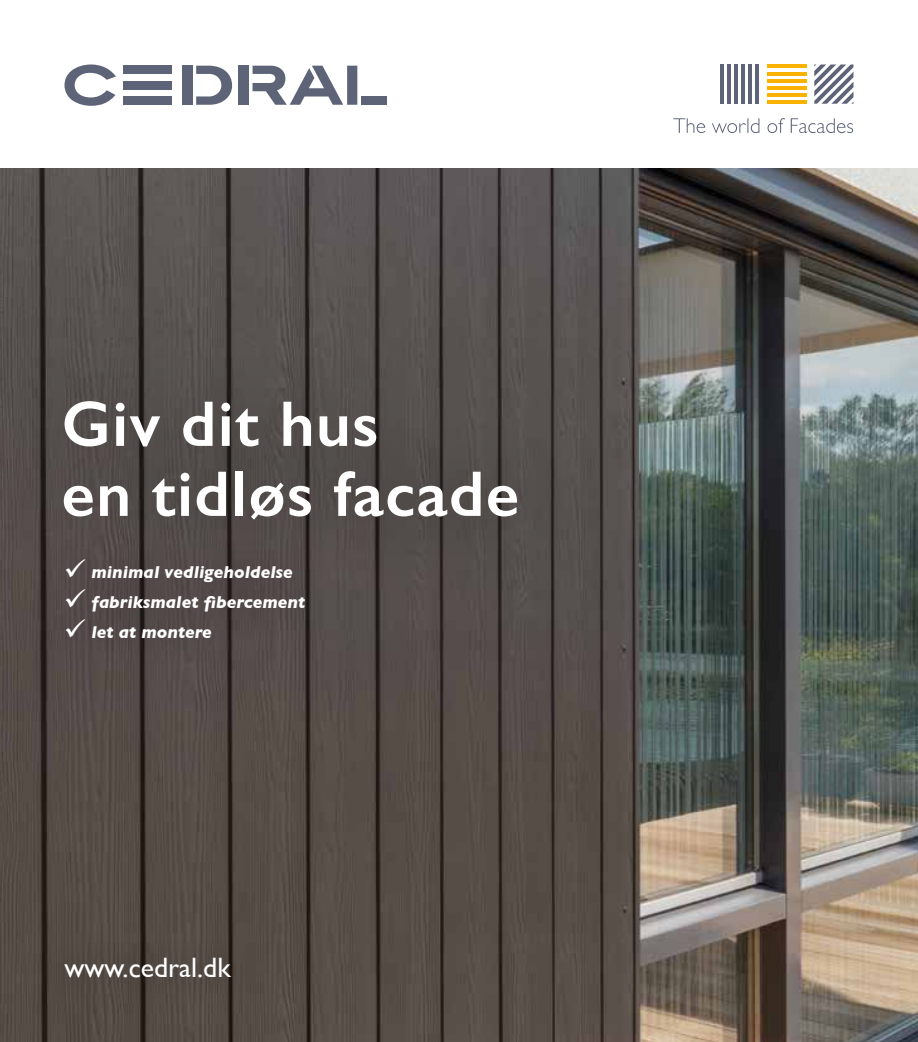
<style>
.page{position:relative;width:918px;height:1042px;background:#fff}
.page>*{position:absolute;margin:0;border:0;box-sizing:border-box;transform-origin:0 0}
.t1{font:600 64.75px/70px "Gill Sans";letter-spacing:.02em;color:#fff}
.t2{font:28px "Gill Sans";color:#fff}
.t3{font:italic 700 17.5px "Gill Sans";color:#fff}
</style>
<div class="page">
<img style="left:0;top:169px;width:918px;height:873px">
<svg style="left:64px;top:64px;width:52px;height:42px"></svg>
<div style="left:239px;top:66px;width:10px;height:39px;background:#5e6478"></div>
<div style="left:182px;top:66px;width:11px;height:39px;background:#5e6478"></div>
<svg style="left:196px;top:66px;width:36px;height:39px"></svg>
<div style="left:124px;top:66px;width:48px;height:8px;background:#5e6478"></div>
<div style="left:124px;top:96px;width:48px;height:9px;background:#5e6478"></div>
<div style="left:124px;top:81px;width:48px;height:8px;background:#5e6478"></div>
<div style="left:361px;top:96px;width:26px;height:9px;background:#5e6478"></div>
<svg style="left:252px;top:66px;width:105px;height:39px"></svg>
<div style="left:40px;top:933px;width:215px;height:71px;background:#000;opacity:.3"></div>
<div style="left:40px;top:534px;width:292px;height:133px;background:#000;opacity:.3"></div>
<div style="left:0;top:335px;width:580px;height:248px;background:#000;opacity:.3"></div>
<svg style="left:673px;top:118px;width:180px;height:15px"></svg>
<hr style="left:767px;top:100px;width:39px;height:4px;background:#fab200">
<hr style="left:767px;top:93px;width:39px;height:4px;background:#fab200">
<hr style="left:767px;top:86px;width:39px;height:4px;background:#fab200">
<hr style="left:767px;top:79px;width:39px;height:4px;background:#fab200">
<hr style="left:767px;top:72px;width:39px;height:3px;background:#fab200">
<hr style="left:767px;top:64px;width:39px;height:4px;background:#fab200">
<hr style="left:755px;top:64px;width:4px;height:40px;background:#5e6478">
<hr style="left:748px;top:64px;width:4px;height:40px;background:#5e6478">
<hr style="left:741px;top:64px;width:4px;height:40px;background:#5e6478">
<hr style="left:734px;top:64px;width:4px;height:40px;background:#5e6478">
<hr style="left:727px;top:64px;width:4px;height:40px;background:#5e6478">
<hr style="left:720px;top:64px;width:4px;height:40px;background:#5e6478">
<svg style="left:814px;top:64px;width:39px;height:40px"></svg>
<h1 class="t1" style="left:61px;top:388px;width:459px">Giv dit hus<br>en tidløs facade</h1>
<p class="t3" style="left:64px;top:562px;width:230px">✓ minimal vedligeholdelse</p>
<p class="t3" style="left:64px;top:591px;width:243px">✓ fabriksmalet fibercement</p>
<p class="t3" style="left:64px;top:621px;width:149px">✓ let at montere</p>
<h2 class="t2" style="left:64px;top:951px;width:168px">www.cedral.dk</h2>
</div>
